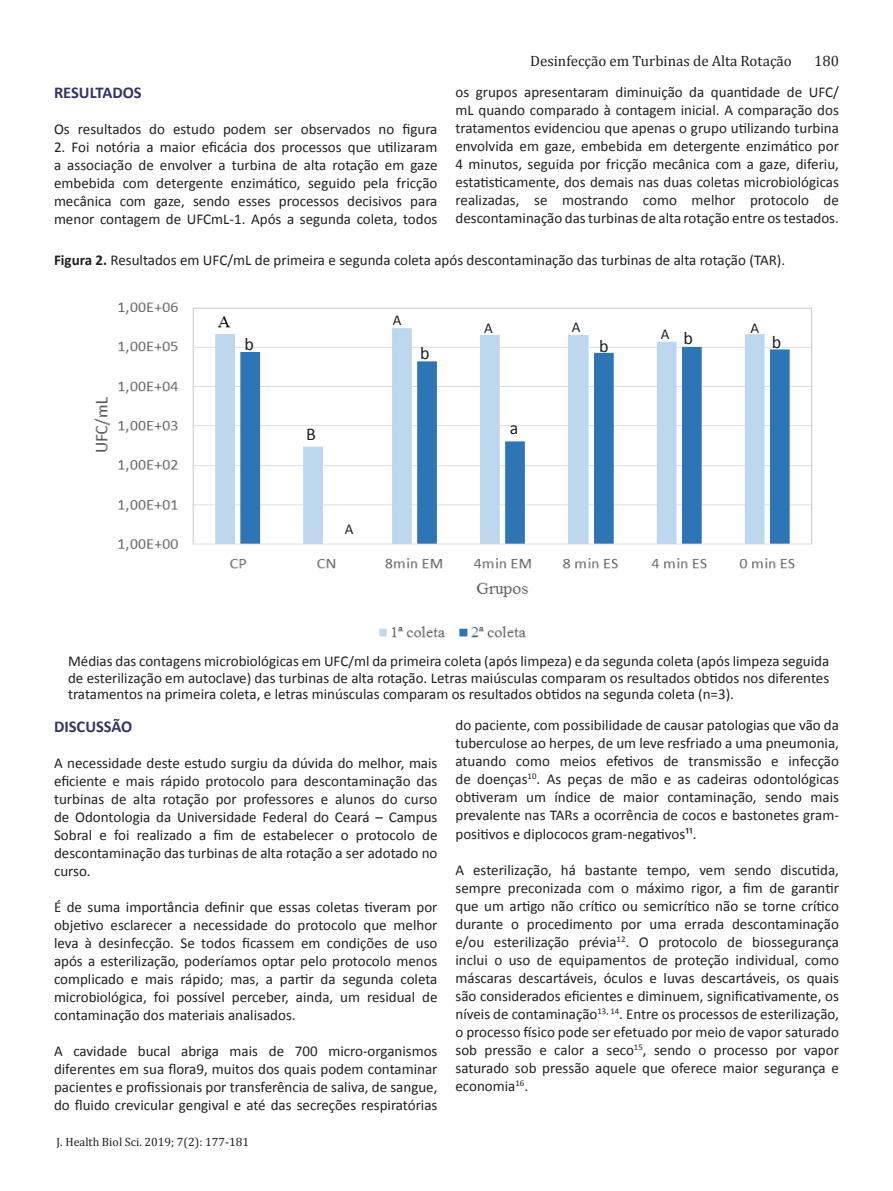
<style>
.page{position:relative;width:893px;height:1191px;background:#fff}
.page>*{position:absolute;margin:0;border:0;box-sizing:border-box;transform-origin:0 0}
.Normal__Web{font:18px "Calibri";color:#231f20}
.t1{font:700 16.5px "Calibri";color:#343465}
.Normal__Web-2{font:15px/18px "Calibri";color:#231f20;text-align:justify}
.t2{font:15px "Cambria";color:#231f20}
.t3{font:12px "Cambria";color:#231f20}
.s1{font-weight:700}
</style>
<div class="page">
<img style="left:94px;top:302px;width:718px;height:336px">
<svg style="left:751px;top:324px;width:8px;height:9px"></svg>
<p class="t2" style="left:530px;top:52px;width:263px">Desinfecção em Turbinas de Alta Rotação</p>
<p class="t2" style="left:814px;top:52px;width:26px">180</p>
<p class="Normal__Web-2" style="left:455px;top:83px;width:385px">os grupos apresentaram diminuição da quantidade de UFC/ mL quando comparado à contagem inicial. A comparação dos tratamentos evidenciou que apenas o grupo utilizando turbina envolvida em gaze, embebida em detergente enzimático por 4 minutos, seguida por fricção mecânica com a gaze, diferiu, estatisticamente, dos demais nas duas coletas microbiológicas realizadas, se mostrando como melhor protocolo de descontaminação das turbinas de alta rotação entre os testados.</p>
<p class="Normal__Web-2" style="left:54px;top:251px;width:733px"><span class="s1">Figura 2.</span> Resultados em UFC/mL de primeira e segunda coleta após descontaminação das turbinas de alta rotação (TAR).</p>
<p class="t1" style="left:54px;top:82px;width:89px">RESULTADOS</p>
<p class="Normal__Web-2" style="left:54px;top:120px;width:385px">Os resultados do estudo podem ser observados no figura</p>
<p class="Normal__Web-2" style="left:54px;top:138px;width:385px">2. Foi notória a maior eficácia dos processos que utilizaram a associação de envolver a turbina de alta rotação em gaze embebida com detergente enzimático, seguido pela fricção mecânica com gaze, sendo esses processos decisivos para menor contagem de UFCmL-1. Após a segunda coleta, todos</p>
<p class="Normal__Web" style="left:244px;top:332px;width:11px">b</p>
<p class="Normal__Web" style="left:306px;top:423px;width:11px">B</p>
<p class="Normal__Web-2" style="left:345px;top:520px;width:10px">A</p>
<p class="Normal__Web-2" style="left:393px;top:311px;width:10px">A</p>
<p class="Normal__Web" style="left:420px;top:342px;width:11px">b</p>
<p class="Normal__Web-2" style="left:484px;top:319px;width:10px">A</p>
<p class="Normal__Web-2" style="left:572px;top:318px;width:10px">A</p>
<p class="Normal__Web" style="left:599px;top:334px;width:11px">b</p>
<p class="Normal__Web" style="left:510px;top:417px;width:10px">a</p>
<p class="Normal__Web-2" style="left:661px;top:325px;width:10px">A</p>
<p class="Normal__Web" style="left:683px;top:327px;width:11px">b</p>
<p class="Normal__Web" style="left:772px;top:330px;width:11px">b</p>
<p class="Normal__Web" style="left:771px;top:327px;width:11px">b</p>
<p class="Normal__Web-2" style="left:68px;top:653px;width:763px;line-height:16.5px">Médias das contagens microbiológicas em UFC/ml da primeira coleta (após limpeza) e da segunda coleta (após limpeza seguida de esterilização em autoclave) das turbinas de alta rotação. Letras maiúsculas comparam os resultados obtidos nos diferentes tratamentos na primeira coleta, e letras minúsculas comparam os resultados obtidos na segunda coleta (n=3).</p>
<p class="t1" style="left:54px;top:715px;width:80px">DISCUSSÃO</p>
<p class="Normal__Web-2" style="left:54px;top:753px;width:385px">A necessidade deste estudo surgiu da dúvida do melhor, mais eficiente e mais rápido protocolo para descontaminação das turbinas de alta rotação por professores e alunos do curso de Odontologia da Universidade Federal do Ceará – Campus Sobral e foi realizado a fim de estabelecer o protocolo de descontaminação das turbinas de alta rotação a ser adotado no curso.</p>
<p class="Normal__Web-2" style="left:54px;top:897px;width:385px">É de suma importância definir que essas coletas tiveram por objetivo esclarecer a necessidade do protocolo que melhor leva à desinfecção. Se todos ficassem em condições de uso após a esterilização, poderíamos optar pelo protocolo menos complicado e mais rápido; mas, a partir da segunda coleta microbiológica, foi possível perceber, ainda, um residual de contaminação dos materiais analisados.</p>
<p class="Normal__Web-2" style="left:54px;top:1041px;width:385px">A cavidade bucal abriga mais de 700 micro-organismos diferentes em sua flora9, muitos dos quais podem contaminar pacientes e profissionais por transferência de saliva, de sangue, do fluido crevicular gengival e até das secreções respiratórias</p>
<p class="t3" style="left:57px;top:1135px;width:194px">J. Health Biol Sci. 2019; 7(2): 177-181</p>
<p class="Normal__Web-2" style="left:455px;top:716px;width:385px">do paciente, com possibilidade de causar patologias que vão da tuberculose ao herpes, de um leve resfriado a uma pneumonia, atuando como meios efetivos de transmissão e infecção de doenças<sup>10</sup>. As peças de mão e as cadeiras odontológicas obtiveram um índice de maior contaminação, sendo mais prevalente nas TARs a ocorrência de cocos e bastonetes gram&shy;positivos e diplococos gram-negativos¹¹.</p>
<p class="Normal__Web-2" style="left:455px;top:860px;width:385px">A esterilização, há bastante tempo, vem sendo discutida, sempre preconizada com o máximo rigor, a fim de garantir que um artigo não crítico ou semicrítico não se torne crítico durante o procedimento por uma errada descontaminação e/ou esterilização prévia<sup>12</sup>. O protocolo de biossegurança inclui o uso de equipamentos de proteção individual, como máscaras descartáveis, óculos e luvas descartáveis, os quais são considerados eficientes e diminuem, significativamente, os níveis de contaminação<sup>13,</sup> <sup>14</sup>. Entre os processos de esterilização, o processo físico pode ser efetuado por meio de vapor saturado sob pressão e calor a seco<sup>15</sup>, sendo o processo por vapor saturado sob pressão aquele que oferece maior segurança e economia<sup>16</sup>.</p>
</div>
